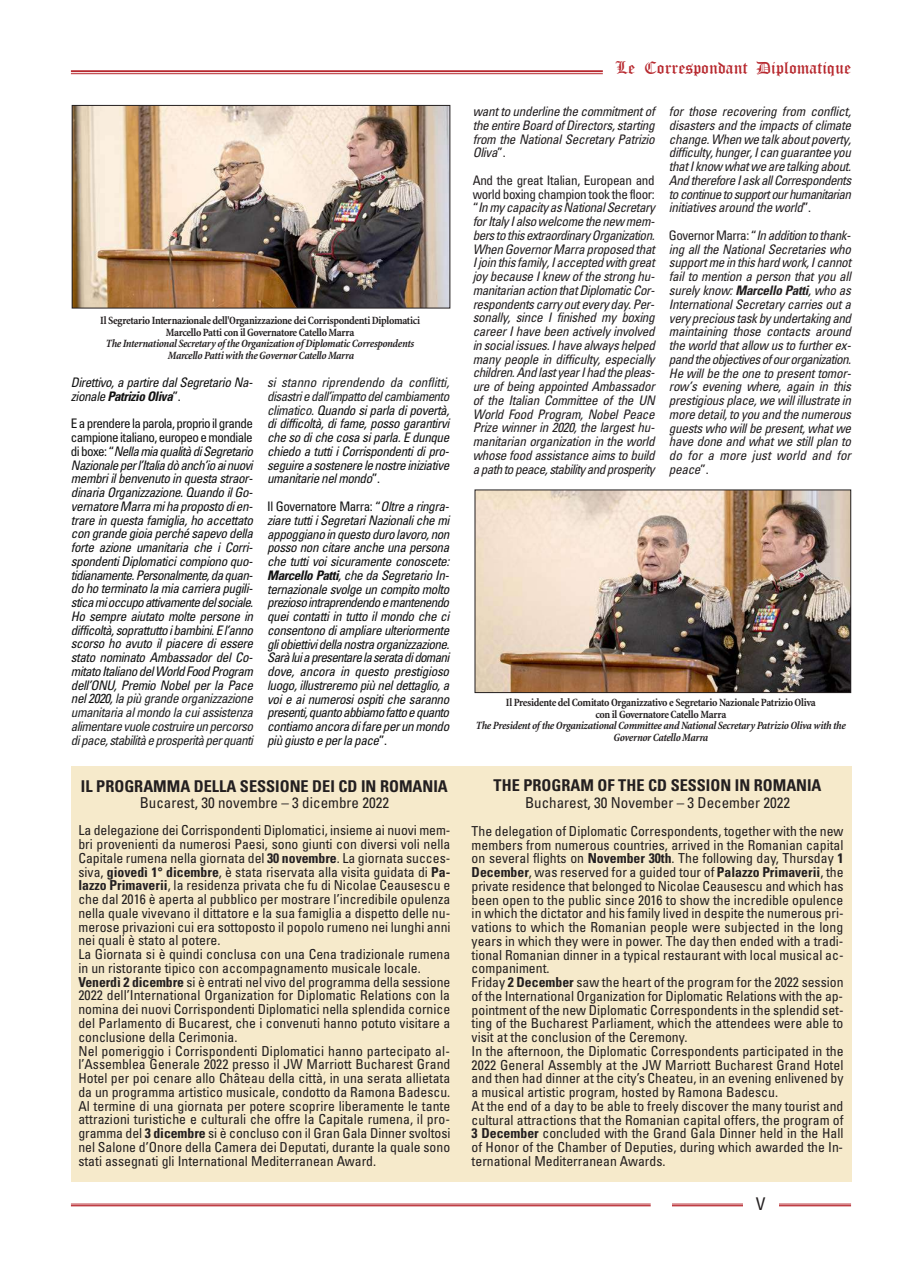
<style>
.page{position:relative;width:922px;height:1276px;background:#fff}
.page>*{position:absolute;margin:0;border:0;box-sizing:border-box;transform-origin:0 0}
.t1{font:17.5px "Old English Text";color:#b7282e}
.t2{font:condensed 17.5px "Univers";color:#231f20}
.t3{font:700 condensed 16.25px "Univers";color:#231f20}
.t4{font:condensed 15px "Univers";color:#231f20}
.t5{font:condensed 13.75px/13.8px "Univers";color:#231f20}
.t6{font:italic condensed 13.12px/13.8px "Univers";letter-spacing:-.035em;color:#111}
.t7{font:italic condensed 13.12px/13.8px "Univers";letter-spacing:-.025em;color:#231f20;text-align:justify}
.t8{font:700 condensed 11.25px/11.5px "Minion";letter-spacing:-.03em;color:#231f20;text-align:center}
.t9{font:italic 700 condensed 11.25px/11.5px "Minion";letter-spacing:-.03em;color:#231f20;text-align:center}
.s1{font-weight:700}
.s2{font-style:normal}
.s3{color:#222}
</style>
<div class="page">
<hr style="left:71px;top:70px;width:531px;height:2px;background:#b7282e">
<hr style="left:71px;top:73px;width:531px;height:1px;background:#b7282e">
<hr style="left:671px;top:1203px;width:179px;height:1px;background:#b7282e">
<hr style="left:671px;top:1205px;width:179px;height:1px;background:#b7282e">
<hr style="left:71px;top:1203px;width:579px;height:1px;background:#b7282e">
<hr style="left:71px;top:1205px;width:579px;height:1px;background:#b7282e">
<div style="left:742px;top:1196px;width:36px;height:18px;background:#fff"></div>
<img style="left:74px;top:107px;width:374px;height:199px">
<div style="left:72px;top:105px;width:378px;height:203px;border:1px solid #231f20"></div>
<img style="left:476px;top:491px;width:372px;height:200px">
<div style="left:474px;top:489px;width:376px;height:204px;border:1px solid #231f20"></div>
<div style="left:71px;top:766px;width:779px;height:415px;background:#f6eacb"></div>
<p class="t8" style="left:100px;top:316px;width:321px">Il Segretario Internazionale dell'Organizzazione dei Corrispondenti Diplomatici<br>Marcello Patti con il Governatore Catello Marra</p>
<p class="t9" style="left:106px;top:339px;width:309px">The International Secretary of the Organization of Diplomatic Correspondents<br>Marcello Patti with the Governor Catello Marra</p>
<p class="t6" style="left:71px;top:376px;width:182px">Direttivo, a partire dal Segretario Na&shy;zionale <span class="s1">Patrizio Oliva</span><span class="s2">”.</span></p>
<p class="t6" style="left:71px;top:418px;width:184px"><span class="s2">E a prendere la parola, proprio il grande campione italiano, europeo e mondiale di boxe: “</span>Nella mia qualità di Segretario Nazionale per l’Italia dò anch’io ai nuovi membri il benvenuto in questa straor&shy;dinaria Organizzazione. Quando il Go&shy;vernatore Marra mi ha proposto di en&shy;trare in questa famiglia, ho accettato con grande gioia perché sapevo della forte azione umanitaria che i Corri&shy;spondenti Diplomatici compiono quo&shy;tidianamente. Personalmente, da quan&shy;do ho terminato la mia carriera pugili&shy;stica mi occupo attivamente del sociale.<br>Ho sempre aiutato molte persone in difficoltà, soprattutto i bambini. E l’anno scorso ho avuto il piacere di essere stato nominato Ambassador del Co&shy;mitato Italiano del World Food Program dell’ONU, Premio Nobel per la Pace nel 2020, <span class="s3">la più grande organizzazione umanitaria al mondo la cui assistenza alimentare vuole costruire un percorso di pace, stabilità e prosperità per quanti</span></p>
<p class="t6" style="left:267px;top:377px;width:183px"><span class="s3">si stanno riprendendo da conflitti, disastri e dall’impatto del cambiamento climatico.</span> Quando si parla di povertà, di difficoltà, di fame, posso garantirvi che so di che cosa si parla. E dunque chiedo a tutti i Corrispondenti di pro&shy;seguire a sostenere le nostre iniziative umanitarie nel mondo<span class="s2">”.</span></p>
<p class="t6" style="left:267px;top:500px;width:184px"><span class="s2">Il Governatore Marra: “</span>Oltre a ringra&shy;ziare tutti i Segretari Nazionali che mi appoggiano in questo duro lavoro, non posso non citare anche una persona che tutti voi sicuramente conoscete:<br><span class="s1">Marcello Patti</span>, che da Segretario In&shy;ternazionale svolge un compito molto prezioso intraprendendo e mantenendo quei contatti in tutto il mondo che ci consentono di ampliare ulteriormente gli obiettivi della nostra organizzazione.<br>Sarà lui a presentare la serata di domani dove, ancora in questo prestigioso luogo, illustreremo più nel dettaglio, a voi e ai numerosi ospiti che saranno presenti, quanto abbiamo fatto e quanto contiamo ancora di fare per un mondo più giusto e per la pace<span class="s2">”.</span></p>
<p class="t3" style="left:81px;top:780px;width:368px">IL PROGRAMMA DELLA SESSIONE DEI CD IN ROMANIA</p>
<p class="t4" style="left:140px;top:796px;width:251px">Bucarest, 30 novembre – 3 dicembre 2022</p>
<p class="t5" style="left:78px;top:825px;width:373px">La delegazione dei Corrispondenti Diplomatici, insieme ai nuovi mem&shy;bri provenienti da numerosi Paesi, sono giunti con diversi voli nella Capitale rumena nella giornata del <span class="s1">30 novembre</span>. La giornata succes&shy;siva, <span class="s1">giovedì 1° dicembre</span>, è stata riservata alla visita guidata di <span class="s1">Pa&shy;lazzo Primaverii</span>, la residenza privata che fu di Nicolae Ceausescu e che dal 2016 è aperta al pubblico per mostrare l’incredibile opulenza nella quale vivevano il dittatore e la sua famiglia a dispetto delle nu&shy;merose privazioni cui era sottoposto il popolo rumeno nei lunghi anni nei quali è stato al potere.<br>La Giornata si è quindi conclusa con una Cena tradizionale rumena in un ristorante tipico con accompagnamento musicale locale.<br><span class="s1">Venerdì 2 dicembre</span> si è entrati nel vivo del programma della sessione 2022 dell’International Organization for Diplomatic Relations con la nomina dei nuovi Corrispondenti Diplomatici nella splendida cornice del Parlamento di Bucarest, che i convenuti hanno potuto visitare a conclusione della Cerimonia.<br>Nel pomeriggio i Corrispondenti Diplomatici hanno partecipato al&shy;l’Assemblea Generale 2022 presso il JW Marriott Bucharest Grand Hotel per poi cenare allo Château della città, in una serata allietata da un programma artistico musicale, condotto da Ramona Badescu.<br>Al termine di una giornata per potere scoprire liberamente le tante attrazioni turistiche e culturali che offre la Capitale rumena, il pro&shy;gramma del <span class="s1">3 dicembre</span> si è concluso con il Gran Gala Dinner svoltosi nel Salone d’Onore della Camera dei Deputati, durante la quale sono stati assegnati gli International Mediterranean Award.</p>
<p class="t1" style="left:615px;top:58px;width:237px">Le Correspondant Diplomatique</p>
<p class="t7" style="left:472px;top:106px;width:183px">want to underline the commitment of the entire Board of Directors, starting from the National Secretary Patrizio Oliva<span class="s2">”.</span></p>
<p class="t7" style="left:472px;top:174px;width:184px;text-align:left"><span class="s2">And the great Italian, European and world boxing champion took the floor: “</span>In my capacity as National Secretary for Italy I also welcome the new mem&shy;bers to this extraordinary Organization.<br>When Governor Marra proposed that I join this family, I accepted with great joy because I knew of the strong hu&shy;manitarian action that Diplomatic Cor&shy;respondents carry out every day. Per&shy;sonally, since I finished my boxing career I have been actively involved in social issues. I have always helped many people in difficulty, especially children. And last year I had the pleas&shy;ure of being appointed Ambassador of the Italian Committee of the UN World Food Program, Nobel Peace Prize winner in 2020, the largest hu&shy;manitarian organization in the world whose food assistance aims to build a path to peace, stability and prosperity</p>
<p class="t7" style="left:668px;top:106px;width:184px">for those recovering from conflict, disasters and the impacts of climate change. When we talk about poverty, difficulty, hunger, I can guarantee you that I know what we are talking about.<br>And therefore I ask all Correspondents to continue to support our humanitarian initiatives around the world<span class="s2">”.</span></p>
<p class="t7" style="left:668px;top:229px;width:184px;text-align:left"><span class="s2">Governor Marra: “</span>In addition to thank&shy;ing all the National Secretaries who support me in this hard work, I cannot fail to mention a person that you all surely know: <span class="s1">Marcello Patti</span>, who as International Secretary carries out a very precious task by undertaking and maintaining those contacts around the world that allow us to further ex&shy;pand the objectives of our organization.<br>He will be the one to present tomor&shy;row’s evening where, again in this prestigious place, we will illustrate in more detail, to you and the numerous guests who will be present, what we have done and what we still plan to do for a more just world and for peace<span class="s2">”.</span></p>
<p class="t8" style="left:505px;top:697px;width:311px">Il Presidente del Comitato Organizzativo e Segretario Nazionale Patrizio Oliva con il Governatore Catello Marra</p>
<p class="t9" style="left:476px;top:721px;width:371px">The President of the Organizational Committee and National Secretary Patrizio Oliva with the<br>Governor Catello Marra</p>
<p class="t3" style="left:493px;top:779px;width:329px">THE PROGRAM OF THE CD SESSION IN ROMANIA</p>
<p class="t4" style="left:525px;top:797px;width:266px">Bucharest, 30 November – 3 December 2022</p>
<p class="t5" style="left:471px;top:825px;width:373px">The delegation of Diplomatic Correspondents, together with the new members from numerous countries, arrived in the Romanian capital on several flights on <span class="s1">November 30th</span>. The following day, Thursday <span class="s1">1<br>December</span>, was reserved for a guided tour of <span class="s1">Palazzo Primaverii</span>, the private residence that belonged to Nicolae Ceausescu and which has been open to the public since 2016 to show the incredible opulence in which the dictator and his family lived in despite the numerous pri&shy;vations to which the Romanian people were subjected in the long years in which they were in power. The day then ended with a tradi&shy;tional Romanian dinner in a typical restaurant with local musical ac&shy;companiment.<br>Friday <span class="s1">2 December</span> saw the heart of the program for the 2022 session of the International Organization for Diplomatic Relations with the ap&shy;pointment of the new Diplomatic Correspondents in the splendid set&shy;ting of the Bucharest Parliament, which the attendees were able to visit at the conclusion of the Ceremony.<br>In the afternoon, the Diplomatic Correspondents participated in the 2022 General Assembly at the JW Marriott Bucharest Grand Hotel and then had dinner at the city’s Cheateu, in an evening enlivened by a musical artistic program, hosted by Ramona Badescu.<br>At the end of a day to be able to freely discover the many tourist and cultural attractions that the Romanian capital offers, the program of <span class="s1">3 December</span> concluded with the Grand Gala Dinner held in the Hall of Honor of the Chamber of Deputies, during which awarded the In&shy;ternational Mediterranean Awards.</p>
<p class="t2" style="left:755px;top:1196px;width:11px">V</p>
</div>
